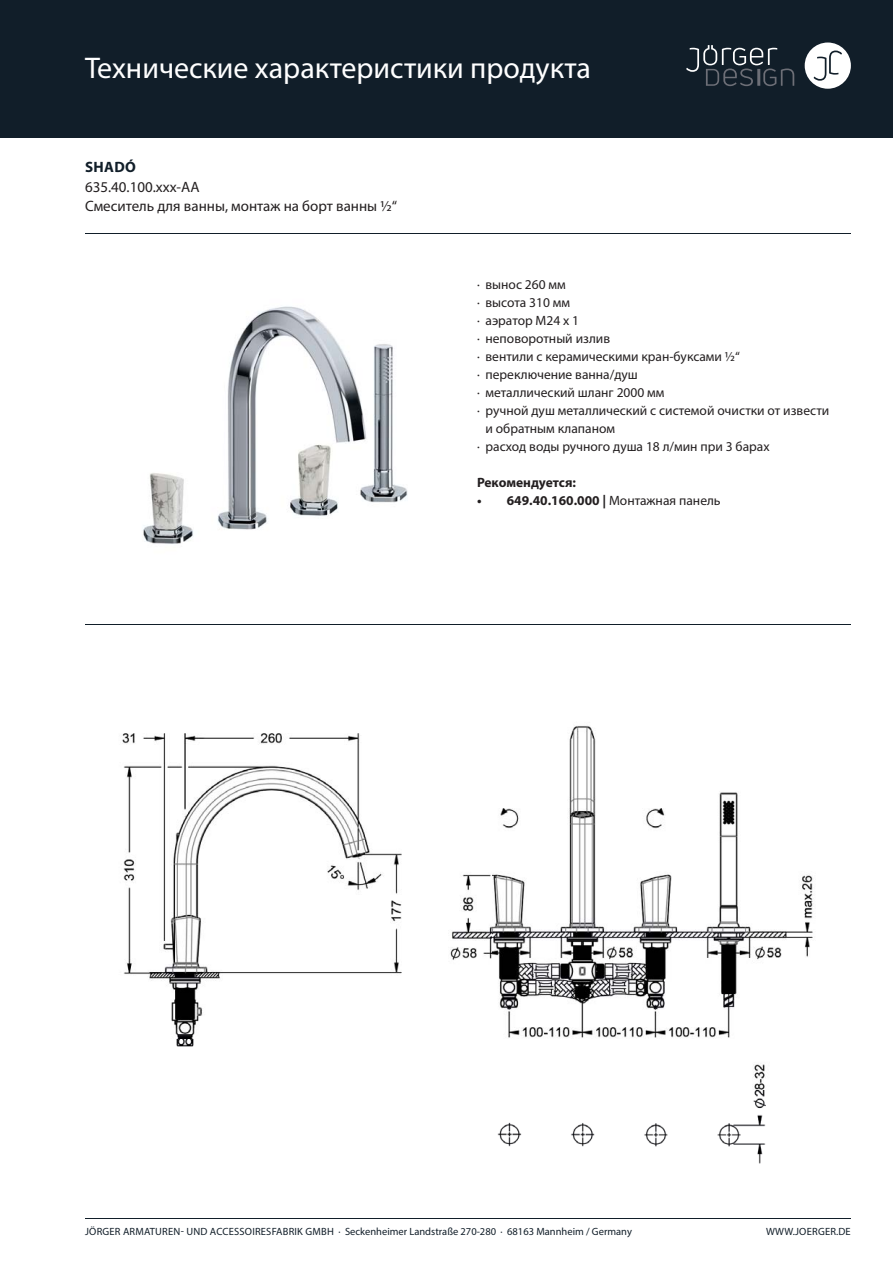
<style>
.page{position:relative;width:893px;height:1263px;background:#fff}
.page>*{position:absolute;margin:0;border:0;box-sizing:border-box;transform-origin:0 0}
.t1{font:30px "Myriad Pro";color:#fff}
.t2{font:15px "Myriad Pro";color:#231f20}
.t3{font:700 15px "Myriad Pro";letter-spacing:.02em;color:#111e29}
.t4{font:13.5px "Myriad Pro";color:#231f20}
.t5{font:700 13.5px "Myriad Pro";color:#231f20}
.t6{font:10.5px "Myriad Pro";letter-spacing:.005em;color:#111e29}
.s1{font-weight:400}
</style>
<div class="page">
<div style="left:0;top:0;width:893px;height:138px;background:#111e29"></div>
<div style="left:805px;top:43px;width:46px;height:46px;background:#fff;border-radius:50%"></div>
<svg style="left:814px;top:51px;width:28px;height:30px"></svg>
<svg style="left:686px;top:45px;width:108px;height:41px"></svg>
<hr style="left:85px;top:1218px;width:766px;height:1px;background:#111e29">
<hr style="left:85px;top:233px;width:766px;height:1px;background:#111e29">
<hr style="left:85px;top:624px;width:766px;height:1px;background:#111e29">
<img style="left:143px;top:306px;width:265px;height:238px">
<img style="left:122px;top:725px;width:691px;height:439px">
<h1 class="t1" style="left:85px;top:50px;width:507px">Технические характеристики продукта</h1>
<p class="t3" style="left:85px;top:158px;width:52px">SHADÓ</p>
<p class="t2" style="left:85px;top:197px;width:314px">Смеситель для ванны, монтаж на борт ванны ½“</p>
<p class="t2" style="left:85px;top:178px;width:116px">635.40.100.xxx-AA</p>
<p class="t4" style="left:477px;top:276px;width:90px">· вынос 260 мм</p>
<p class="t4" style="left:477px;top:294px;width:95px">· высота 310 мм</p>
<p class="t4" style="left:477px;top:312px;width:104px">· аэратор M24 x 1</p>
<p class="t4" style="left:477px;top:330px;width:135px">· неповоротный излив</p>
<p class="t4" style="left:477px;top:348px;width:264px">· вентили с керамическими кран-буксами ½“</p>
<p class="t4" style="left:477px;top:366px;width:162px">· переключение ванна/душ</p>
<p class="t4" style="left:477px;top:384px;width:189px">· металлический шланг 2000 мм</p>
<p class="t4" style="left:477px;top:402px;width:354px">· ручной душ металлический с системой очистки от извести</p>
<p class="t4" style="left:485px;top:420px;width:131px">и обратным клапаном</p>
<p class="t4" style="left:477px;top:438px;width:294px">· расход воды ручного душа 18 л/мин при 3 барах</p>
<p class="t5" style="left:477px;top:474px;width:101px">Рекомендуется:</p>
<p class="t5" style="left:477px;top:492px;width:245px">• 649.40.160.000 | <span class="s1">Mонтажная панель</span></p>
<p class="t6" style="left:85px;top:1226px;width:548px">JÖRGER ARMATUREN- UND ACCESSOIRESFABRIK GMBH · Seckenheimer Landstraße 270-280 · 68163 Mannheim / Germany</p>
<p class="t6" style="left:766px;top:1226px;width:86px">WWW.JOERGER.DE</p>
</div>
